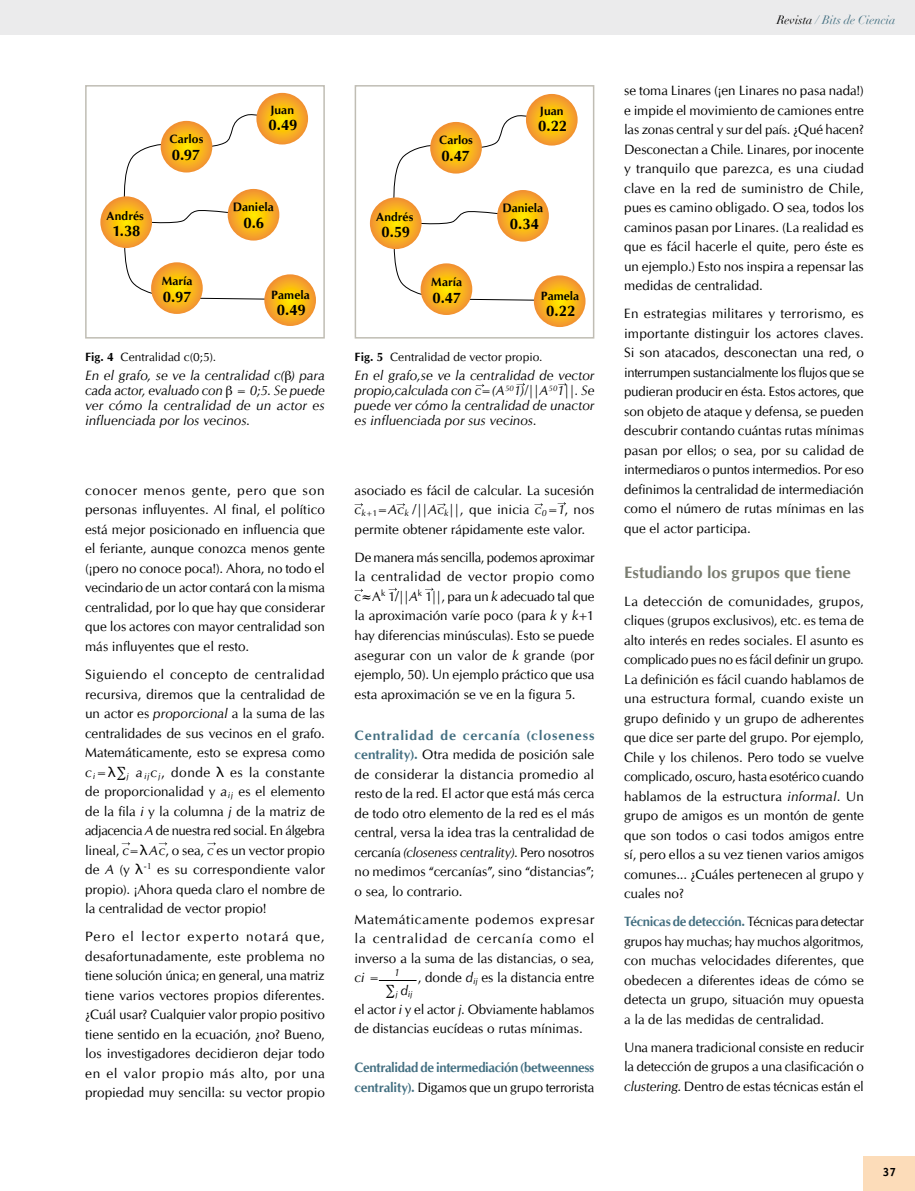
<style>
.page{position:relative;width:915px;height:1191px;background:#fff}
.page>*{position:absolute;margin:0;border:0;box-sizing:border-box;transform-origin:0 0}
.t1{font:700 16.5px "CG Omega";color:#797c70}
.t2{font:700 15px "CG Omega";letter-spacing:-.01em;color:#000}
.t3{font:13.5px/19.5px "CG Omega";color:#000;text-align:justify}
.t4{font:italic 13.5px/15px "CG Omega";color:#000;text-align:justify}
.t5{font:700 13.5px/19.5px "CG Omega";letter-spacing:-.02em;color:#436f81}
.t6{font:700 12px "CG Omega";letter-spacing:.01em;color:#000}
.t7{font:12px "CG Omega";letter-spacing:.005em;color:#000}
.t8{font:italic 12px "Didot";color:#436f81}
.t9{font:700 12px "Officina Sans";color:#000}
.t10{font:italic 8.7px "CG Omega";color:#000}
.s1{color:#000}
.s2{font-weight:700}
.s3{font-style:italic}
.s4{font-family:"Lucida Grande"}
.s5{font-weight:700;color:#436f81}
.s6{font-weight:400;color:#000}
</style>
<div class="page">
<svg style="left:119px;top:114px;width:174px;height:186px"></svg>
<svg style="left:256px;top:93px;width:52px;height:51px;background:#f7b11f"></svg>
<svg style="left:227px;top:189px;width:52px;height:51px;background:#f7b220"></svg>
<svg style="left:100px;top:196px;width:52px;height:52px;background:#f7b120"></svg>
<svg style="left:264px;top:274px;width:52px;height:52px;background:#f7b120"></svg>
<svg style="left:151px;top:262px;width:52px;height:52px;background:#f7b120"></svg>
<svg style="left:161px;top:121px;width:51px;height:51px;background:#f7b11c"></svg>
<div style="left:85px;top:85px;width:240px;height:253px;border:2px solid #c0bdb4"></div>
<svg style="left:388px;top:115px;width:175px;height:186px"></svg>
<svg style="left:525px;top:94px;width:52px;height:52px;background:#f7b222"></svg>
<svg style="left:497px;top:190px;width:51px;height:52px;background:#f7b220"></svg>
<svg style="left:370px;top:197px;width:51px;height:52px;background:#f7b11f"></svg>
<svg style="left:533px;top:275px;width:52px;height:52px;background:#f7b222"></svg>
<svg style="left:420px;top:263px;width:52px;height:52px;background:#f7b221"></svg>
<svg style="left:430px;top:122px;width:51px;height:52px;background:#f7b220"></svg>
<div style="left:354px;top:85px;width:240px;height:253px;border:2px solid #c0bdb4"></div>
<hr style="left:379px;top:980px;width:37px;height:1px;background:#000">
<svg style="left:207px;top:842px;width:9px;height:3px"></svg>
<svg style="left:354px;top:503px;width:9px;height:3px"></svg>
<svg style="left:354px;top:589px;width:9px;height:3px"></svg>
<svg style="left:425px;top:588px;width:8px;height:3px"></svg>
<svg style="left:388px;top:588px;width:9px;height:3px"></svg>
<svg style="left:557px;top:502px;width:9px;height:3px"></svg>
<svg style="left:437px;top:503px;width:8px;height:3px"></svg>
<svg style="left:396px;top:503px;width:9px;height:3px"></svg>
<svg style="left:475px;top:384px;width:9px;height:3px"></svg>
<svg style="left:516px;top:383px;width:9px;height:3px"></svg>
<svg style="left:558px;top:383px;width:8px;height:3px"></svg>
<div style="left:0;top:0;width:914px;height:34px;background:#ebebec"></div>
<div style="left:863px;top:1157px;width:51px;height:34px;background:#fcdcb9"></div>
<p class="t8" style="left:776px;top:12px;width:120px"><span class="s1">Revista</span> / Bits de Ciencia</p>
<p class="t6" style="left:270px;top:103px;width:25px">Juan</p>
<p class="t2" style="left:268px;top:116px;width:30px">0.49</p>
<p class="t6" style="left:539px;top:104px;width:25px">Juan</p>
<p class="t2" style="left:538px;top:117px;width:30px">0.22</p>
<p class="t6" style="left:169px;top:132px;width:35px">Carlos</p>
<p class="t2" style="left:172px;top:146px;width:30px">0.97</p>
<p class="t6" style="left:439px;top:133px;width:35px">Carlos</p>
<p class="t2" style="left:441px;top:147px;width:30px">0.47</p>
<p class="t6" style="left:107px;top:208px;width:39px">Andrés</p>
<p class="t2" style="left:112px;top:222px;width:30px">1.38</p>
<p class="t6" style="left:233px;top:200px;width:42px">Daniela</p>
<p class="t2" style="left:243px;top:213px;width:22px">0.6</p>
<p class="t6" style="left:376px;top:209px;width:39px">Andrés</p>
<p class="t2" style="left:381px;top:223px;width:30px">0.59</p>
<p class="t6" style="left:502px;top:201px;width:42px">Daniela</p>
<p class="t2" style="left:509px;top:215px;width:31px">0.34</p>
<p class="t6" style="left:162px;top:273px;width:32px">María</p>
<p class="t2" style="left:163px;top:287px;width:30px">0.97</p>
<p class="t6" style="left:271px;top:287px;width:40px">Pamela</p>
<p class="t2" style="left:277px;top:301px;width:31px">0.49</p>
<p class="t6" style="left:431px;top:274px;width:32px">María</p>
<p class="t2" style="left:432px;top:288px;width:30px">0.47</p>
<p class="t6" style="left:540px;top:288px;width:40px">Pamela</p>
<p class="t2" style="left:546px;top:302px;width:31px">0.22</p>
<p class="t7" style="left:85px;top:350px;width:132px"><span class="s2">Fig. 4</span> Centralidad c(0;5).</p>
<p class="t4" style="left:85px;top:368px;width:241px">En el grafo, se ve la centralidad c( ) para cada actor, evaluado con = 0;5. Se puede ver cómo la centralidad de un actor es influenciada por los vecinos.</p>
<p class="t7" style="left:354px;top:350px;width:189px"><span class="s2">Fig. 5</span> Centralidad de vector propio.</p>
<p class="t4" style="left:354px;top:368px;width:241px">En el grafo,se ve la centralidad de vector propio,calculada con c=(A<sup>50</sup>1)/||A<sup>50</sup>1||. Se puede ver cómo la centralidad de unactor es influenciada por sus vecinos.</p>
<p class="t3" style="left:85px;top:481px;width:241px">conocer menos gente, pero que son personas influyentes. Al final, el político está mejor posicionado en influencia que el feriante, aunque conozca menos gente (¡pero no conoce poca!). Ahora, no todo el vecindario de un actor contará con la misma centralidad, por lo que hay que considerar que los actores con mayor centralidad son más influyentes que el resto.</p>
<p class="t3" style="left:85px;top:665px;width:241px">Siguiendo el concepto de centralidad recursiva, diremos que la centralidad de un actor es <span class="s3">proporcional</span> a la suma de las centralidades de sus vecinos en el grafo.<br>Matemáticamente, esto se expresa como <span class="s3">c</span><sub>i</sub>=<span class="s4">λ</span>∑<sub>j</sub> <span class="s3">a</span><sub>ij</sub><span class="s3">c</span><sub>j</sub>, donde <span class="s4">λ</span> es la constante de proporcionalidad y <span class="s3">a</span><sub>ij</sub> es el elemento de la fila <span class="s3">i</span> y la columna <span class="s3">j</span> de la matriz de adjacencia <span class="s3">A</span> de nuestra red social. En álgebra lineal, <span class="s3">c</span>=<span class="s4">λ</span><span class="s3">Ac</span>, o sea, <span class="s3">c</span> es un vector propio de <span class="s3">A</span> (y <span class="s4">λ</span><sup>-1</sup> es su correspondiente valor propio). ¡Ahora queda claro el nombre de la centralidad de vector propio!</p>
<p class="t3" style="left:85px;top:927px;width:241px">Pero el lector experto notará que, desafortunadamente, este problema no tiene solución única; en general, una matriz tiene varios vectores propios diferentes. ¿Cuál usar? Cualquier valor propio positivo tiene sentido en la ecuación, ¿no? Bueno, los investigadores decidieron dejar todo en el valor propio más alto, por una propiedad muy sencilla: su vector propio</p>
<p class="t3" style="left:354px;top:481px;width:241px">asociado es fácil de calcular. La sucesión <span class="s3">c</span><sub>k</sub><sub>+1</sub>=<span class="s3">Ac</span><sub>k</sub> /||<span class="s3">Ac</span><sub>k</sub>||, que inicia <span class="s3">c</span><sub>0</sub>=<span class="s3">1</span>, nos permite obtener rápidamente este valor.</p>
<p class="t3" style="left:354px;top:548px;width:241px">De manera más sencilla, podemos aproximar la centralidad de vector propio como c≈A<sup>k</sup> 1/||<span class="s3">A</span><sup>k</sup> 1||, para un <span class="s3">k</span> adecuado tal que la aproximación varíe poco (para <span class="s3">k</span> y <span class="s3">k</span>+1 hay diferencias minúsculas). Esto se puede asegurar con un valor de <span class="s3">k</span> grande (por ejemplo, 50). Un ejemplo práctico que usa esta aproximación se ve en la figura 5.</p>
<p class="t3" style="left:354px;top:725px;width:241px"><span class="s5">Centralidad de cercanía (closeness centrality).</span> Otra medida de posición sale de considerar la distancia promedio al resto de la red. El actor que está más cerca de todo otro elemento de la red es el más central, versa la idea tras la centralidad de cercanía <span class="s3">(closeness centrality)</span>. Pero nosotros no medimos “cercanías”, sino “distancias”; o sea, lo contrario.</p>
<p class="t3" style="left:354px;top:909px;width:241px">Matemáticamente podemos expresar la centralidad de cercanía como el inverso a la suma de las distancias, o sea, <span class="s3">ci =</span> <sup>1</sup></p>
<p class="t3" style="left:417px;top:968px;width:178px">, donde <span class="s3">d</span><sub>ij</sub> es la distancia entre</p>
<p class="t3" style="left:354px;top:999px;width:241px">el actor <span class="s3">i</span> y el actor <span class="s3">j</span>. Obviamente hablamos de distancias eucídeas o rutas mínimas.</p>
<p class="t5" style="left:354px;top:1057px;width:241px">Centralidad de intermediación (betweenness centrality). <span class="s6">Digamos que un grupo terrorista</span></p>
<p class="t10" style="left:385px;top:989px;width:29px">∑j <sup>d</sup>ij</p>
<p class="t3" style="left:624px;top:81px;width:241px">se toma Linares (¡en Linares no pasa nada!) e impide el movimiento de camiones entre las zonas central y sur del país. ¿Qué hacen?<br>Desconectan a Chile. Linares, por inocente y tranquilo que parezca, es una ciudad clave en la red de suministro de Chile, pues es camino obligado. O sea, todos los caminos pasan por Linares. (La realidad es que es fácil hacerle el quite, pero éste es un ejemplo.) Esto nos inspira a repensar las medidas de centralidad.</p>
<p class="t3" style="left:624px;top:304px;width:241px">En estrategias militares y terrorismo, es importante distinguir los actores claves.<br>Si son atacados, desconectan una red, o interrumpen sustancialmente los flujos que se pudieran producir en ésta. Estos actores, que son objeto de ataque y defensa, se pueden descubrir contando cuántas rutas mínimas pasan por ellos; o sea, por su calidad de intermediaros o puntos intermedios. Por eso definimos la centralidad de intermediación como el número de rutas mínimas en las que el actor participa.</p>
<p class="t1" style="left:624px;top:562px;width:228px">Estudiando los grupos que tiene</p>
<p class="t3" style="left:624px;top:591px;width:241px">La detección de comunidades, grupos, cliques (grupos exclusivos), etc. es tema de alto interés en redes sociales. El asunto es complicado pues no es fácil definir un grupo.<br>La definición es fácil cuando hablamos de una estructura formal, cuando existe un grupo definido y un grupo de adherentes que dice ser parte del grupo. Por ejemplo, Chile y los chilenos. Pero todo se vuelve complicado, oscuro, hasta esotérico cuando hablamos de la estructura <span class="s3">informal</span>. Un grupo de amigos es un montón de gente que son todos o casi todos amigos entre sí, pero ellos a su vez tienen varios amigos comunes... ¿Cuáles pertenecen al grupo y cuales no?</p>
<p class="t3" style="left:624px;top:912px;width:241px"><span class="s5">Técnicas de detección.</span> Técnicas para detectar grupos hay muchas; hay muchos algoritmos, con muchas velocidades diferentes, que obedecen a diferentes ideas de cómo se detecta un grupo, situación muy opuesta a la de las medidas de centralidad.</p>
<p class="t3" style="left:624px;top:1037px;width:241px">Una manera tradicional consiste en reducir la detección de grupos a una clasificación o <span class="s3">clustering</span>. Dentro de estas técnicas están el</p>
<p class="t9" style="left:882px;top:1164px;width:15px">37</p>
</div>
